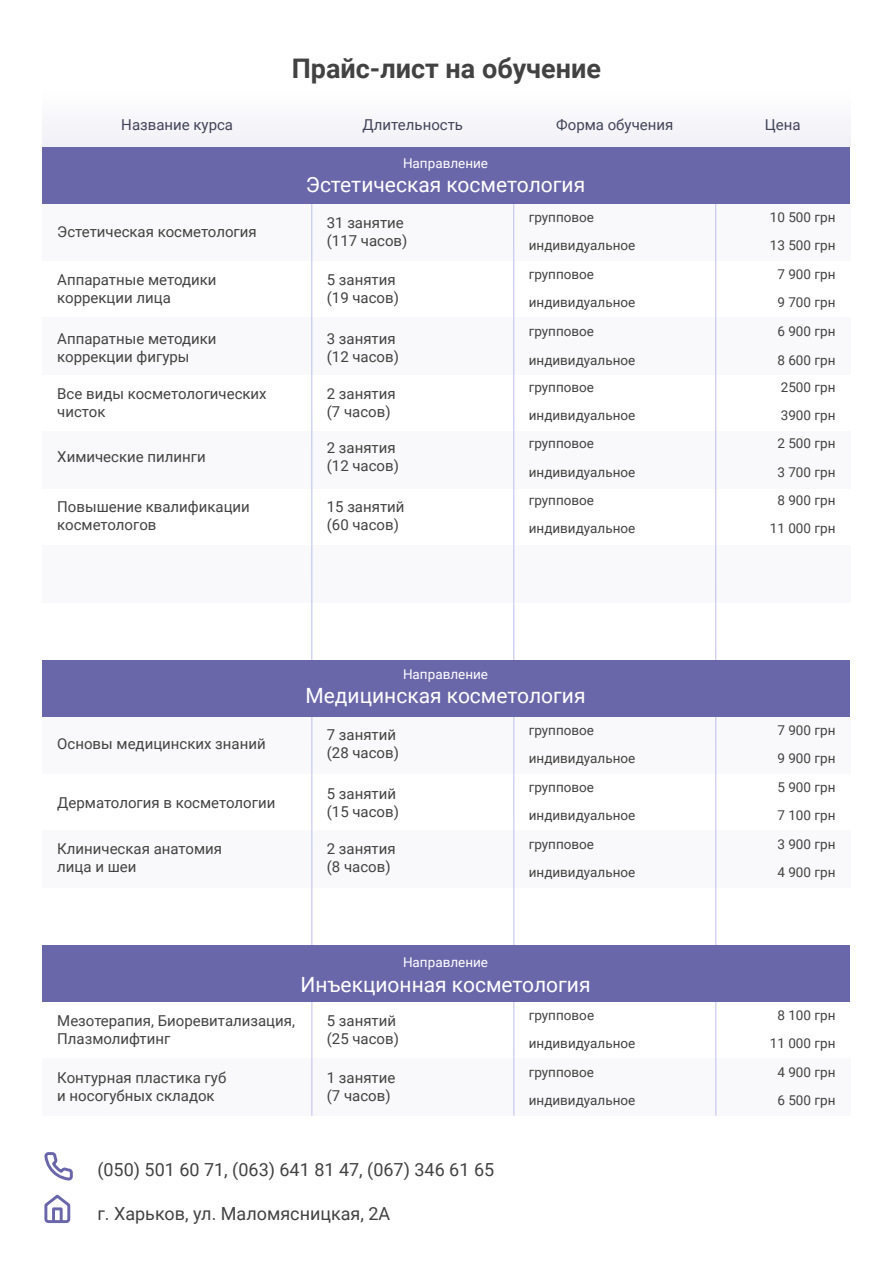
<style>
.page{position:relative;width:893px;height:1263px;background:#fff}
.page>*{position:absolute;margin:0;border:0;box-sizing:border-box;transform-origin:0 0}
.t1{font:700 27px "Roboto";color:#424242}
.t2{font:21px "Roboto";color:#fff}
.t3{font:18px "Roboto";color:#424242}
.t4{font:15px/18px "Roboto";color:#424242}
.t5{font:15px "Roboto";color:#434359}
.t6{font:13.5px/28.5px "Roboto";color:#424242}
.t7{font:13.5px "Roboto";color:#fff}
</style>
<div class="page">
<div style="left:43px;top:204px;width:807px;height:57px;background:#f9f9fb"></div>
<div style="left:43px;top:318px;width:807px;height:57px;background:#f9f9fb"></div>
<div style="left:43px;top:432px;width:807px;height:57px;background:#f9f9fb"></div>
<div style="left:43px;top:546px;width:807px;height:57px;background:#f9f9fb"></div>
<svg style="left:44px;top:1152px;width:29px;height:29px"></svg>
<svg style="left:44px;top:1194px;width:27px;height:30px"></svg>
<div style="left:52px;top:1207px;width:11px;height:16px;border:3px solid #6a66aa"></div>
<div style="left:43px;top:90px;width:807px;height:57px;background:#f7f7fa"></div>
<div style="left:43px;top:717px;width:807px;height:57px;background:#f9f9fb"></div>
<div style="left:43px;top:831px;width:807px;height:57px;background:#f9f9fb"></div>
<div style="left:43px;top:1059px;width:807px;height:57px;background:#f9f9fb"></div>
<div style="left:43px;top:147px;width:807px;height:57px;background:#6a66aa"></div>
<div style="left:43px;top:660px;width:807px;height:57px;background:#6a66aa"></div>
<div style="left:43px;top:945px;width:807px;height:57px;background:#6a66aa"></div>
<h1 class="t1" style="left:292px;top:50px;width:311px">Прайс-лист на обучение</h1>
<p class="t5" style="left:121px;top:114px;width:113px">Название курса</p>
<p class="t5" style="left:363px;top:114px;width:102px">Длительность</p>
<p class="t5" style="left:556px;top:114px;width:119px">Форма обучения</p>
<p class="t5" style="left:765px;top:114px;width:37px">Цена</p>
<p class="t7" style="left:403px;top:154px;width:87px">Направление</p>
<h2 class="t2" style="left:306px;top:170px;width:281px">Эстетическая косметология</h2>
<p class="t4" style="left:57px;top:222px;width:201px">Эстетическая косметология</p>
<p class="t4" style="left:327px;top:213px;width:82px">31 занятие (117 часов)</p>
<p class="t6" style="left:529px;top:202px;width:108px">групповое индивидуальное групповое индивидуальное</p>
<p class="t4" style="left:57px;top:270px;width:161px">Аппаратные методики коррекции лица</p>
<p class="t4" style="left:327px;top:270px;width:74px">5 занятия (19 часов)</p>
<p class="t6" style="left:770px;top:202px;width:67px;text-align:center">10 500 грн<br>13 500 грн<br>7 900 грн<br>9 700 грн</p>
<p class="t4" style="left:57px;top:329px;width:161px">Аппаратные методики коррекции фигуры</p>
<p class="t4" style="left:327px;top:329px;width:74px">3 занятия (12 часов)</p>
<p class="t4" style="left:57px;top:384px;width:211px">Все виды косметологических чисток</p>
<p class="t4" style="left:327px;top:384px;width:70px">2 занятия (7 часов)</p>
<p class="t4" style="left:57px;top:447px;width:150px">Химические пилинги</p>
<p class="t4" style="left:327px;top:438px;width:74px">2 занятия (12 часов)</p>
<p class="t4" style="left:57px;top:497px;width:194px">Повышение квалификации косметологов</p>
<p class="t4" style="left:327px;top:497px;width:79px">15 занятий (60 часов)</p>
<p class="t6" style="left:529px;top:317px;width:108px">групповое индивидуальное</p>
<p class="t6" style="left:777px;top:317px;width:60px">6 900 грн<br>8 600 грн</p>
<p class="t6" style="left:529px;top:372px;width:108px">групповое индивидуальное</p>
<p class="t6" style="left:781px;top:372px;width:56px">2500 грн<br>3900 грн</p>
<p class="t6" style="left:529px;top:428px;width:108px">групповое индивидуальное</p>
<p class="t6" style="left:777px;top:428px;width:60px">2 500 грн<br>3 700 грн</p>
<p class="t6" style="left:529px;top:485px;width:108px">групповое индивидуальное</p>
<p class="t6" style="left:770px;top:485px;width:67px;text-align:center">8 900 грн<br>11 000 грн</p>
<p class="t7" style="left:403px;top:665px;width:87px">Направление</p>
<h2 class="t2" style="left:305px;top:681px;width:282px">Медицинская косметология</h2>
<p class="t4" style="left:57px;top:735px;width:210px">Основы медицинских знаний</p>
<p class="t4" style="left:327px;top:726px;width:74px">7 занятий (28 часов)</p>
<p class="t4" style="left:57px;top:793px;width:220px">Дерматология в косметологии</p>
<p class="t4" style="left:327px;top:784px;width:74px">5 занятий (15 часов)</p>
<p class="t4" style="left:57px;top:839px;width:166px">Клиническая анатомия лица и шеи</p>
<p class="t4" style="left:327px;top:839px;width:70px">2 занятия (8 часов)</p>
<p class="t6" style="left:529px;top:715px;width:108px">групповое индивидуальное групповое индивидуальное групповое индивидуальное</p>
<p class="t7" style="left:403px;top:953px;width:87px">Направление</p>
<h2 class="t2" style="left:300px;top:969px;width:292px">Инъекционная косметология</h2>
<p class="t6" style="left:777px;top:715px;width:60px;text-align:justify">7 900 грн 9 900 грн 5 900 грн 7 100 грн 3 900 грн 4 900 грн</p>
<p class="t4" style="left:57px;top:1011px;width:239px">Мезотерапия, Биоревитализация,<br>Плазмолифтинг</p>
<p class="t4" style="left:327px;top:1011px;width:74px">5 занятий (25 часов)</p>
<p class="t4" style="left:57px;top:1068px;width:171px">Контурная пластика губ и носогубных складок</p>
<p class="t4" style="left:327px;top:1068px;width:70px">1 занятие (7 часов)</p>
<p class="t3" style="left:97px;top:1157px;width:398px">(050) 501 60 71, (063) 641 81 47, (067) 346 61 65</p>
<p class="t3" style="left:97px;top:1201px;width:295px">г. Харьков, ул. Маломясницкая, 2А</p>
<p class="t6" style="left:529px;top:1000px;width:108px">групповое индивидуальное</p>
<p class="t6" style="left:770px;top:1000px;width:67px;text-align:center">8 100 грн<br>11 000 грн</p>
<p class="t6" style="left:529px;top:1057px;width:108px">групповое индивидуальное</p>
<p class="t6" style="left:777px;top:1057px;width:60px">4 900 грн<br>6 500 грн</p>
</div>
